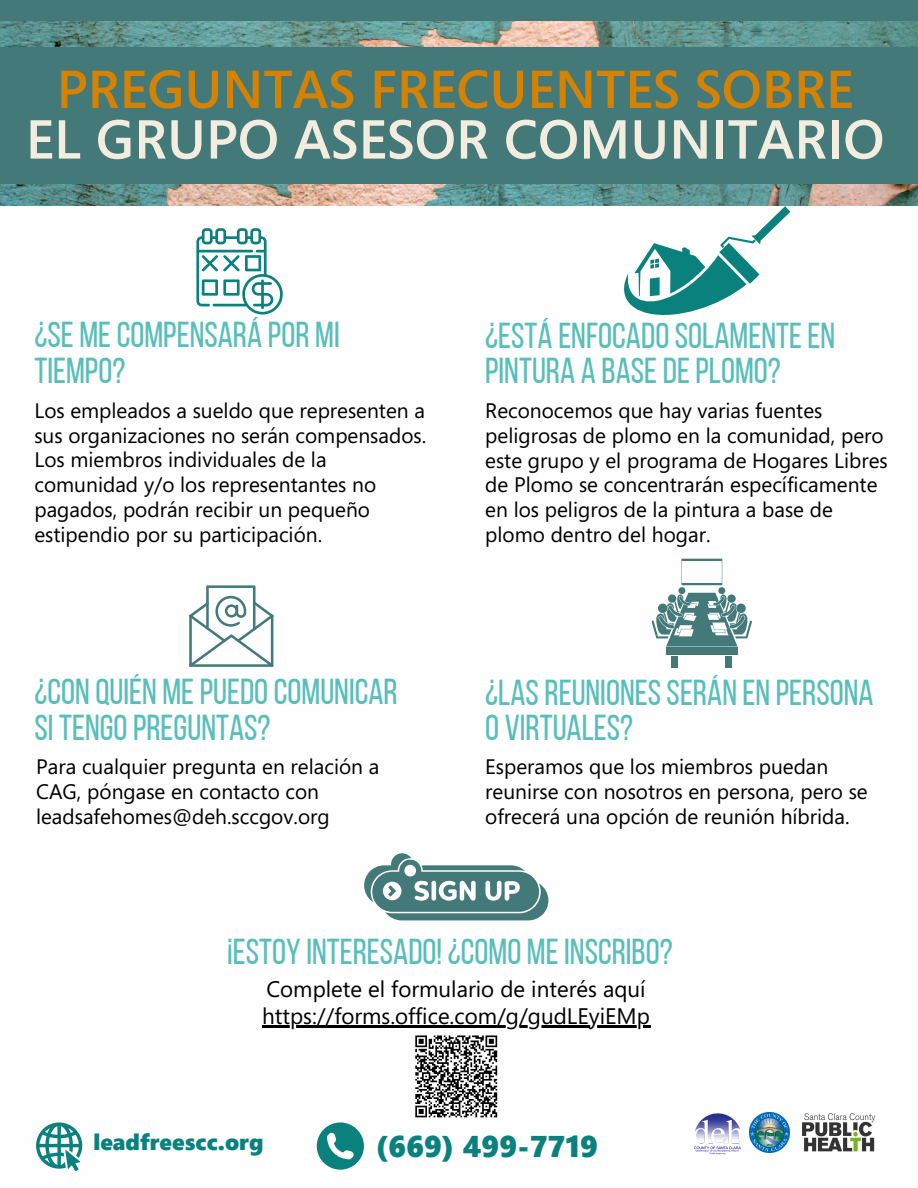
<style>
.page{position:relative;width:918px;height:1188px;background:#fff}
.page>*{position:absolute;margin:0;border:0;box-sizing:border-box;transform-origin:0 0}
.t1{font:600 54.75px "Segoe";color:#f2eddf}
.t2{font:600 53.25px "Segoe";color:#d58200}
.t3{font:36px/34.8px "Bebas Neue";color:#57beba}
.t4{font:30px "Segoe UI Black";color:#0b817e}
.t5{font:22.5px "Segoe";color:#000}
.t6{font:22.5px "Segoe UI Black";color:#0b817e}
.t7{font:21px/24.8px "Segoe";color:#000}
</style>
<div class="page">
<div style="left:0;top:0;width:918px;height:21px;background:#44797a"></div>
<img style="left:0;top:21px;width:918px;height:185px">
<div style="left:0;top:47px;width:918px;height:137px;background:#44797a"></div>
<img style="left:802px;top:1113px;width:74px;height:39px">
<img style="left:750px;top:1113px;width:39px;height:39px">
<img style="left:694px;top:1113px;width:47px;height:42px">
<div style="left:666px;top:648px;width:72px;height:7px;background:#44797a"></div>
<svg style="left:652px;top:559px;width:100px;height:88px"></svg>
<div style="left:671px;top:656px;width:7px;height:12px;background:#44797a"></div>
<div style="left:726px;top:656px;width:6px;height:12px;background:#44797a"></div>
<svg style="left:36px;top:1122px;width:46px;height:49px"></svg>
<svg style="left:196px;top:228px;width:87px;height:87px"></svg>
<svg style="left:189px;top:585px;width:84px;height:82px"></svg>
<svg style="left:624px;top:206px;width:166px;height:109px"></svg>
<hr style="left:262px;top:1026px;width:388px;height:2px;background:#000">
<svg style="left:364px;top:853px;width:184px;height:67px"></svg>
<svg style="left:317px;top:1122px;width:47px;height:48px"></svg>
<svg style="left:415px;top:1035px;width:83px;height:83px"></svg>
<p class="t2" style="left:57px;top:51px;width:798px">PREGUNTAS FRECUENTES SOBRE</p>
<p class="t1" style="left:26px;top:100px;width:860px">EL GRUPO ASESOR COMUNITARIO</p>
<p class="t3" style="left:34px;top:320px;width:307px;line-height:36px">¿SE ME COMPENSARÁ POR MI<br>TIEMPO?</p>
<p class="t7" style="left:34px;top:397px;width:393px">Los empleados a sueldo que representen a sus organizaciones no serán compensados.<br>Los miembros individuales de la comunidad y/o los representantes no pagados, podrán recibir un pequeño estipendio por su participación.</p>
<p class="t3" style="left:34px;top:677px;width:365px;line-height:36px">¿CON QUIÉN ME PUEDO COMUNICAR<br>SI TENGO PREGUNTAS?</p>
<h3 class="t7" style="left:36px;top:753px;width:345px">Para cualquier pregunta en relación a<br>CAG, póngase en contacto con leadsafehomes@deh.sccgov.org</h3>
<h3 class="t3" style="left:485px;top:322px;width:351px">¿ESTÁ ENFOCADOSOLAMENTEEN<br>PINTURA A BASEDEPLOMO?</h3>
<p class="t7" style="left:485px;top:398px;width:404px">Reconocemos que hay varias fuentes peligrosas de plomo en la comunidad, pero este grupo y el programa de Hogares Libres de Plomo se concentrarán específicamente en los peligros de la pintura a base de plomo dentro del hogar.</p>
<p class="t3" style="left:485px;top:679px;width:390px">¿LASREUNIONESSERÁN EN PERSONA<br>O VIRTUALES?</p>
<p class="t7" style="left:485px;top:753px;width:384px">Esperamos que los miembros puedan reunirse con nosotros en persona, pero se ofrecerá una opción de reunión híbrida.</p>
<h3 class="t3" style="left:227px;top:937px;width:447px">¡ESTOY INTERESADO! ¿COMO MEINSCRIBO?</h3>
<p class="t5" style="left:266px;top:973px;width:381px">Complete el formulario de interés aquí</p>
<p class="t5" style="left:262px;top:1000px;width:389px">https://forms.office.com/g/gudLEyiEMp</p>
<h2 class="t6" style="left:93px;top:1126px;width:172px">leadfreescc.org</h2>
<p class="t4" style="left:375px;top:1125px;width:224px">(669) 499-7719</p>
</div>
